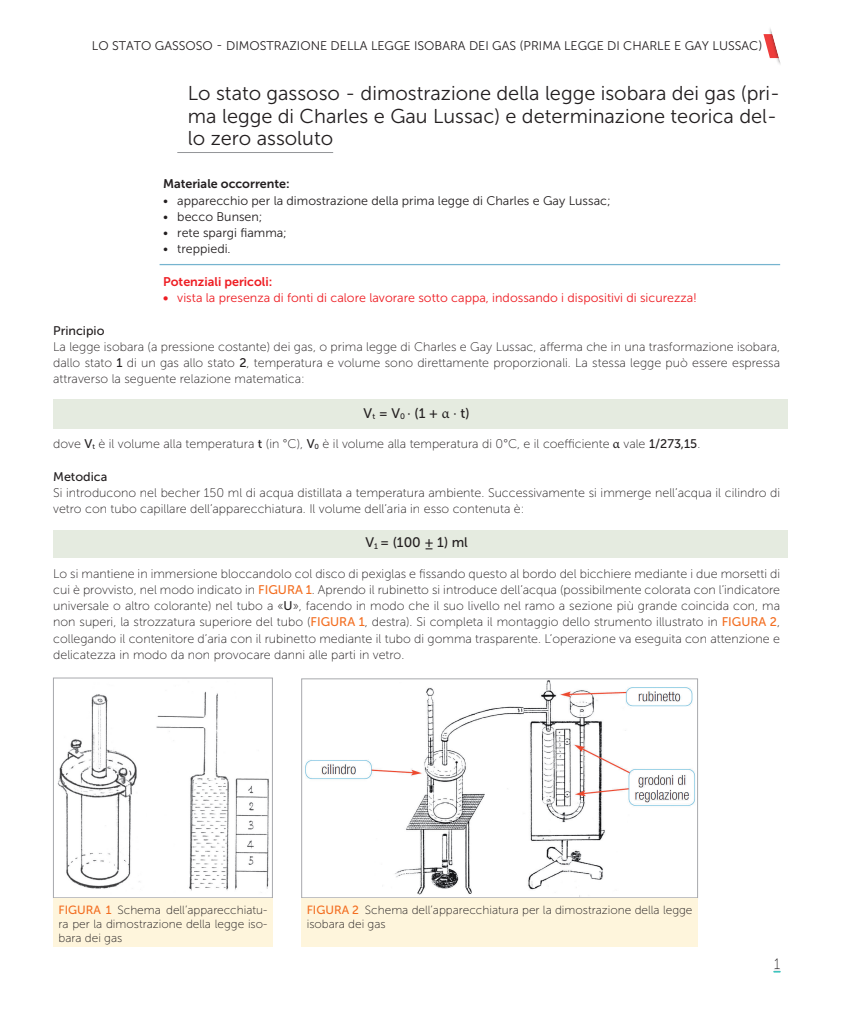
<style>
.page{position:relative;width:844px;height:1014px;background:#fff}
.page>*{position:absolute;margin:0;border:0;box-sizing:border-box;transform-origin:0 0}
.t1{font:20px/22.5px "Museo Sans 300";color:#231f20}
.t2{font:15px "Museo Sans 100";color:#231f20;scale:.9 1}
.t3{font:13.75px "Museo Sans 500";color:#231f20}
.t4{font:12.5px/16.2px "Museo Sans 100";color:#231f20;text-align:justify}
.t5{font:12.5px "Museo Sans 300";color:#231f20}
.t6{font:12.5px "Museo Sans 300";color:#ee1d23}
.t7{font:12.5px "Museo Sans 700";color:#231f20}
.t8{font:12.5px "Museo Sans 700";color:#ee1d23}
.t9{font:12.5px "Museo Sans 500";color:#231f20}
.t10{font:11.88px/13.8px "Museo Sans 100";color:#231f20;text-align:justify}
.s1{font-family:"Museo Sans 700"}
.s2{font-family:"Museo Sans 500"}
.s3{font-family:"Minion Pro";font-size:15px}
.s4{font-family:"Minion Pro";font-size:13.75px}
.s5{font-family:"Museo Sans 500";color:#f36e21}
</style>
<div class="page">
<svg style="left:773px;top:969px;width:7px;height:3px"></svg>
<svg style="left:763px;top:28px;width:18px;height:36px"></svg>
<hr style="left:177px;top:152px;width:156px;height:1px;background:#939598">
<hr style="left:159px;top:264px;width:621px;height:1px;background:#76b4cf">
<div style="left:53px;top:399px;width:734px;height:30px;background:#e5ebe0"></div>
<div style="left:53px;top:530px;width:734px;height:27px;background:#e5ebe0"></div>
<img style="left:57px;top:691px;width:212px;height:202px">
<div style="left:53px;top:677px;width:219px;height:220px;border:1px solid #a8a9ad"></div>
<div style="left:53px;top:897px;width:219px;height:49px;background:#fef5dc"></div>
<img style="left:305px;top:680px;width:390px;height:215px">
<div style="left:301px;top:678px;width:396px;height:219px;border:1px solid #a8a9ad"></div>
<div style="left:301px;top:897px;width:396px;height:49px;background:#fef5dc"></div>
<p class="t5" style="left:92px;top:39px;width:672px">LO STATO GASSOSO - DIMOSTRAZIONE DELLA LEGGE ISOBARA DEI GAS (PRIMA LEGGE DI CHARLE E GAY LUSSAC)</p>
<h1 class="t1" style="left:188px;top:82px;width:593px">Lo stato gassoso - dimostrazione della legge isobara dei gas (pri&shy;ma legge di Charles e Gau Lussac) e determinazione teorica del&shy;lo zero assoluto</h1>
<p class="t7" style="left:163px;top:177px;width:128px">Materiale occorrente:</p>
<p class="t5" style="left:163px;top:193px;width:449px">• apparecchio per la dimostrazione della prima legge di Charles e Gay Lussac;</p>
<p class="t5" style="left:163px;top:210px;width:101px">• becco Bunsen;</p>
<p class="t5" style="left:163px;top:226px;width:125px">• rete spargi fiamma;</p>
<p class="t5" style="left:163px;top:242px;width:69px">• treppiedi.</p>
<p class="t8" style="left:163px;top:274px;width:111px">Potenziali pericoli:</p>
<p class="t6" style="left:163px;top:291px;width:535px"><span class="s1">•</span> vista la presenza di fonti di calore lavorare sotto cappa, indossando i dispositivi di sicurezza!</p>
<p class="t9" style="left:53px;top:323px;width:53px">Principio</p>
<p class="t4" style="left:53px;top:338px;width:728px">La legge isobara (a pressione costante) dei gas, o prima legge di Charles e Gay Lussac, afferma che in una trasformazione isobara, dallo stato <span class="s2">1</span> di un gas allo stato <span class="s2">2</span>, temperatura e volume sono direttamente proporzionali. La stessa legge può essere espressa attraverso la seguente relazione matematica:</p>
<p class="t3" style="left:363px;top:405px;width:107px">V<sub>t</sub> = V<sub>0</sub> ∙ (1 + <span class="s3">α</span> ∙ t)</p>
<p class="t4" style="left:53px;top:435px;width:648px">dove <span class="s2">V</span><sub>t</sub> è il volume alla temperatura <span class="s2">t</span> (in °C), <span class="s2">V</span><sub>0</sub> è il volume alla temperatura di 0°C, e il coefficiente <span class="s4">α</span> vale <span class="s2">1/273,15</span>.</p>
<p class="t9" style="left:53px;top:469px;width:56px">Metodica</p>
<p class="t4" style="left:53px;top:484px;width:728px">Si introducono nel becher 150 ml di acqua distillata a temperatura ambiente. Successivamente si immerge nell’acqua il cilindro di vetro con tubo capillare dell’apparecchiatura. Il volume dell’aria in esso contenuta è:</p>
<p class="t3" style="left:365px;top:535px;width:104px">V<sub>1</sub> = (100 ± 1) ml</p>
<p class="t4" style="left:53px;top:565px;width:728px">Lo si mantiene in immersione bloccandolo col disco di pexiglas e fissando questo al bordo del bicchiere mediante i due morsetti di cui è provvisto, nel modo indicato in <span class="s5">FIGURA 1</span>. Aprendo il rubinetto si introduce dell’acqua (possibilmente colorata con l’indicatore universale o altro colorante) nel tubo a «<span class="s2">U</span>», facendo in modo che il suo livello nel ramo a sezione più grande coincida con, ma non superi, la strozzatura superiore del tubo (<span class="s5">FIGURA 1</span>, destra). Si completa il montaggio dello strumento illustrato in <span class="s5">FIGURA 2</span>, collegando il contenitore d’aria con il rubinetto mediante il tubo di gomma trasparente. L’operazione va eseguita con attenzione e delicatezza in modo da non provocare danni alle parti in vetro.</p>
<p class="t10" style="left:58px;top:903px;width:210px"><span class="s5">FIGURA 1</span> Schema dell’apparecchiatu&shy;ra per la dimostrazione della legge iso&shy;bara dei gas</p>
<p class="t10" style="left:306px;top:903px;width:387px"><span class="s5">FIGURA 2</span> Schema dell’apparecchiatura per la dimostrazione della legge isobara dei gas</p>
<p class="t2" style="left:774px;top:955px;width:8px">1</p>
</div>
